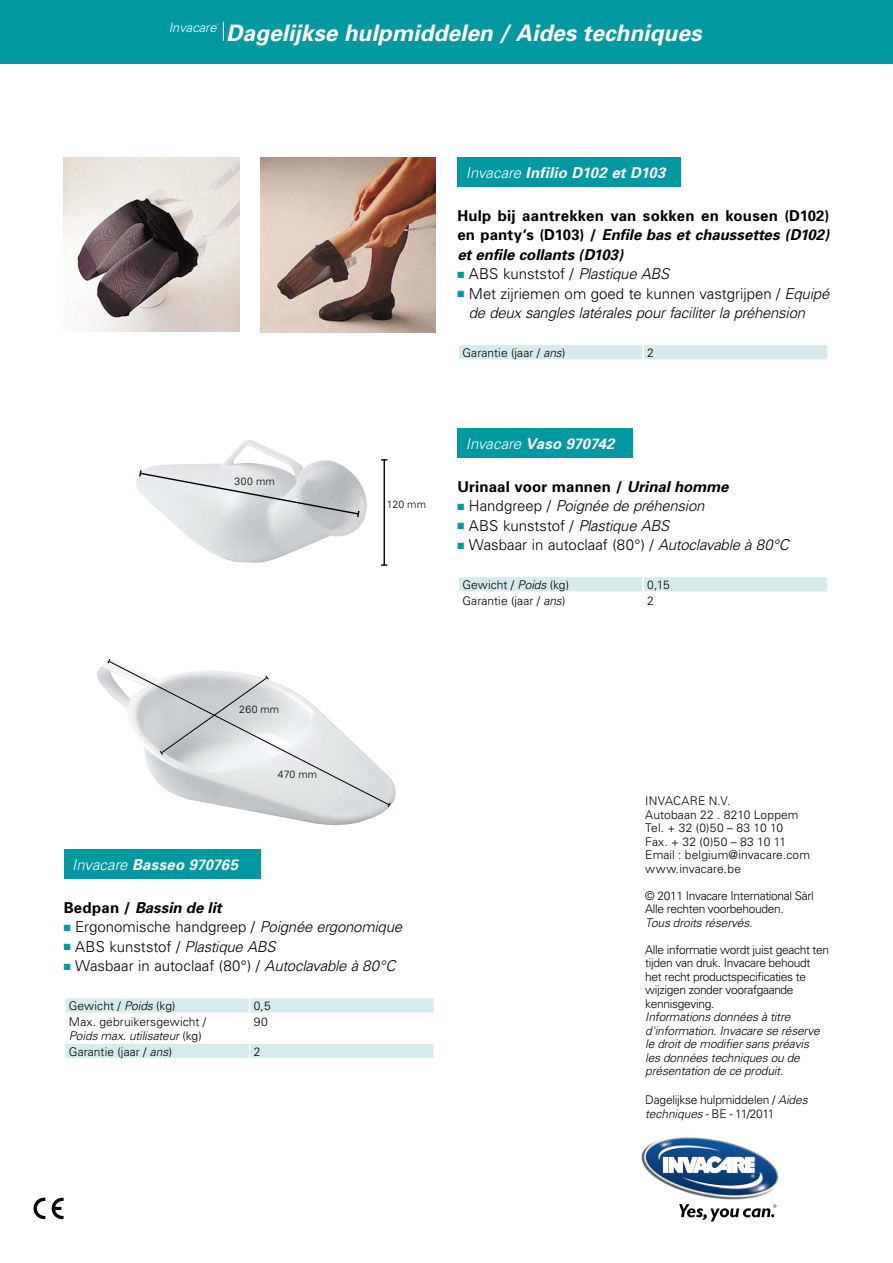
<style>
.page{position:relative;width:893px;height:1263px;background:#fff}
.page>*{position:absolute;margin:0;border:0;box-sizing:border-box;transform-origin:0 0}
.t1{font:italic 700 22.8px "Univers";color:#fff}
.t2{font:300 15px "Univers";color:#000}
.t3{font:700 15px/19.5px "Univers";letter-spacing:.01em;color:#000;text-align:justify}
.t4{font:italic 300 15px/19.5px "Univers";letter-spacing:-.015em;color:#000}
.t5{font:italic 700 15px "Univers";letter-spacing:.01em;color:#fff}
.t6{font:italic 700 15px "Univers";letter-spacing:-.02em;color:#fff}
.t7{font:italic 700 15px "Univers";color:#000}
.t8{font:italic 300 12.9px "Univers";color:#fff}
.t9{font:300 12px/13.5px "Univers";letter-spacing:-.03em;color:#000}
.t10{font:300 12px/13.5px "Univers";letter-spacing:.01em;color:#000}
.t11{font:italic 300 12px/13.5px "Univers";letter-spacing:-.015em;color:#000}
.t12{font:300 12px "Univers";letter-spacing:.005em;color:#000}
.t13{font:300 10.5px "Univers";letter-spacing:.01em;color:#000}
.t14{font:italic 300 2.25px "Univers";color:#fff}
.s1{font-weight:300}
.s2{font-style:italic}
.s3{color:#0098a1}
.s4{font-style:normal}
</style>
<div class="page">
<div style="left:0;top:0;width:893px;height:64px;background:#0098a1"></div>
<div style="left:457px;top:157px;width:224px;height:30px;background:#0098a1"></div>
<img style="left:260px;top:157px;width:176px;height:176px">
<div style="left:457px;top:428px;width:176px;height:30px;background:#0098a1"></div>
<div style="left:64px;top:849px;width:196px;height:30px;background:#0098a1"></div>
<svg style="left:223px;top:22px;width:1px;height:19px"></svg>
<div style="left:459px;top:345px;width:369px;height:14px;background:#d6ecec"></div>
<img style="left:64px;top:157px;width:175px;height:175px">
<svg style="left:458px;top:577px;width:370px;height:15px;background:#d8eded"></svg>
<svg style="left:65px;top:998px;width:369px;height:60px"></svg>
<svg style="left:52px;top:1198px;width:12px;height:21px"></svg>
<svg style="left:34px;top:1198px;width:11px;height:21px"></svg>
<img style="left:641px;top:1137px;width:138px;height:63px">
<img style="left:658px;top:1143px;width:104px;height:48px">
<svg style="left:679px;top:1204px;width:97px;height:17px"></svg>
<img style="left:136px;top:440px;width:231px;height:123px">
<svg style="left:138px;top:469px;width:222px;height:50px;background:#d3d6d8"></svg>
<hr style="left:384px;top:460px;width:1px;height:105px;background:#000">
<img style="left:97px;top:663px;width:298px;height:162px">
<svg style="left:106px;top:659px;width:286px;height:149px"></svg>
<p class="t8" style="left:169px;top:19px;width:49px">Invacare</p>
<p class="t14" style="left:217px;top:23px;width:3px">®</p>
<h1 class="t1" style="left:226px;top:19px;width:477px">Dagelijkse hulpmiddelen / Aides techniques</h1>
<p class="t13" style="left:235px;top:475px;width:42px">300 mm</p>
<p class="t13" style="left:239px;top:703px;width:41px">260 mm</p>
<p class="t13" style="left:278px;top:767px;width:41px">470 mm</p>
<p class="t13" style="left:387px;top:498px;width:41px">120 mm</p>
<p class="t5" style="left:466px;top:163px;width:201px"><span class="s1">Invacare</span> Infilio D102 et D103</p>
<p class="t3" style="left:457px;top:205px;width:374px">Hulp bij aantrekken van sokken en kousen (D102) en panty‘s (D103) / <span class="s2">Enfile bas et chaussettes (D102) et enfile collants (D103)</span></p>
<p class="t2" style="left:457px;top:265px;width:214px"><span class="s3">■</span> ABS kunststof / <span class="s2">Plastique ABS</span></p>
<p class="t4" style="left:469px;top:284px;width:362px;text-indent:-11px"><span class="s3">■</span> <span class="s4">Met zijriemen om goed te kunnen vastgrijpen /</span> Equipé de deux sangles latérales pour faciliter la préhension</p>
<p class="t12" style="left:462px;top:346px;width:105px">Garantie (jaar / <span class="s2">ans</span>)</p>
<p class="t9" style="left:647px;top:346px;width:8px">2</p>
<p class="t6" style="left:466px;top:435px;width:150px"><span class="s1">Invacare</span> Vaso 970742</p>
<p class="t3" style="left:457px;top:476px;width:273px">Urinaal voor mannen / <span class="s2">Urinal homme</span></p>
<p class="t4" style="left:457px;top:496px;width:249px"><span class="s3">■</span> <span class="s4">Handgreep /</span> Poignée de préhension</p>
<p class="t2" style="left:457px;top:516px;width:214px"><span class="s3">■</span> ABS kunststof / <span class="s2">Plastique ABS</span></p>
<p class="t2" style="left:457px;top:536px;width:333px"><span class="s3">■</span> Wasbaar in autoclaaf (80°) / <span class="s2">Autoclavable à 80°C</span></p>
<p class="t10" style="left:462px;top:578px;width:108px">Gewicht / <span class="s2">Poids</span> (kg)</p>
<p class="t9" style="left:647px;top:578px;width:24px">0,15</p>
<p class="t12" style="left:462px;top:593px;width:105px">Garantie (jaar / <span class="s2">ans</span>)</p>
<p class="t9" style="left:647px;top:593px;width:8px">2</p>
<p class="t5" style="left:72px;top:856px;width:167px"><span class="s1">Invacare</span> Basseo 970765</p>
<p class="t7" style="left:64px;top:898px;width:159px"><span class="s4">Bedpan /</span> Bassin de lit</p>
<p class="t2" style="left:64px;top:918px;width:340px"><span class="s3">■</span> Ergonomische handgreep / <span class="s2">Poignée ergonomique</span></p>
<p class="t2" style="left:64px;top:937px;width:213px"><span class="s3">■</span> ABS kunststof / <span class="s2">Plastique ABS</span></p>
<p class="t2" style="left:64px;top:957px;width:333px"><span class="s3">■</span> Wasbaar in autoclaaf (80°) / <span class="s2">Autoclavable à 80°C</span></p>
<p class="t10" style="left:69px;top:999px;width:108px">Gewicht / <span class="s2">Poids</span> (kg)</p>
<p class="t9" style="left:254px;top:999px;width:19px">0,5</p>
<p class="t10" style="left:69px;top:1014px;width:139px;line-height:14.4px">Max. gebruikersgewicht /<br><span class="s2">Poids max. utilisateur</span> (kg)</p>
<p class="t9" style="left:254px;top:1014px;width:15px">90</p>
<p class="t12" style="left:69px;top:1044px;width:105px">Garantie (jaar / <span class="s2">ans</span>)</p>
<p class="t9" style="left:254px;top:1044px;width:8px">2</p>
<p class="t10" style="left:645px;top:794px;width:166px">INVACARE N.V.<br>Autobaan 22 . 8210 Loppem<br>Tel. + 32 (0)50 – 83 10 10<br>Fax. + 32 (0)50 – 83 10 11<br>Email : belgium@invacare.com www.invacare.be</p>
<p class="t9" style="left:645px;top:888px;width:170px">© 2011 Invacare International Sàrl<br>Alle rechten voorbehouden.</p>
<p class="t11" style="left:645px;top:916px;width:109px">Tous droits réservés.</p>
<p class="t9" style="left:645px;top:942px;width:185px">Alle informatie wordt juist geacht ten tijden van druk. Invacare behoudt het recht productspecificaties te wijzigen zonder voorafgaande kennisgeving.</p>
<p class="t11" style="left:645px;top:1010px;width:176px">Informations données à titre d'information. Invacare se réserve le droit de modifier sans préavis les données techniques ou de présentation de ce produit.</p>
<p class="t9" style="left:645px;top:1092px;width:164px;line-height:14.4px">Dagelijkse hulpmiddelen / <span class="s2">Aides techniques</span> - BE - 11/2011</p>
</div>
